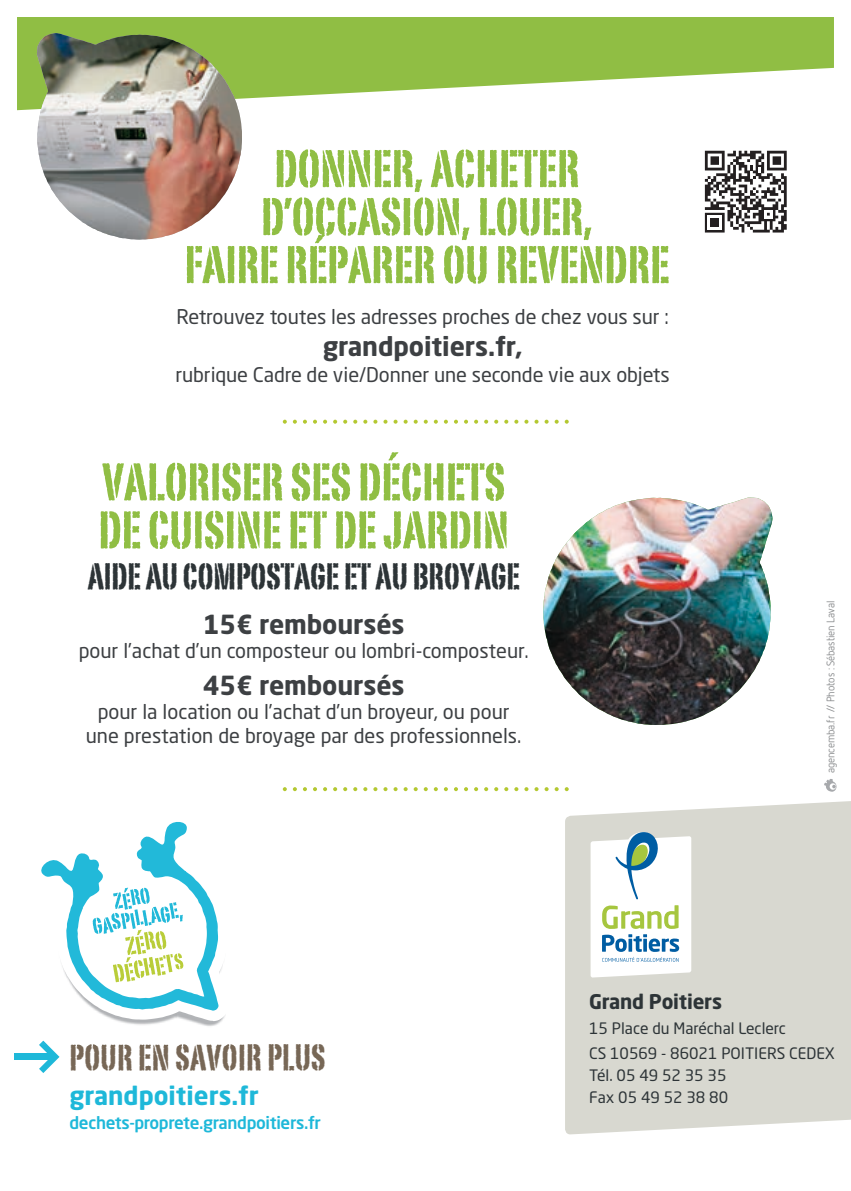
<style>
.page{position:relative;width:851px;height:1191px;background:#fff}
.page>*{position:absolute;margin:0;border:0;box-sizing:border-box;transform-origin:0 0}
.t1{font:52px/48px "Portago ITCTT";color:#90be44;text-align:center}
.t2{font:36px "Portago ITCTT";color:#2d3437}
.t3{font:36px "Portago ITCTT";letter-spacing:.01em;color:#776756}
.t4{font:700 26px "Neo Sans Std";letter-spacing:-.005em;color:#3d4043}
.t5{font:700 25.2px "Neo Sans Std";color:#1eb8d9}
.t6{font:20px/24px "Neo Sans Std";letter-spacing:-.005em;color:#3d4043;text-align:center}
.t7{font:700 20px "Neo Sans Std";letter-spacing:-.01em;color:#2d3437}
.t8{font:500 17px "Neo Sans Std";letter-spacing:-.02em;color:#1eb8d9}
.t9{font:15.6px/24.8px "Neo Sans Std";color:#2d3437}
.t10{font:11px "Netto";letter-spacing:-.01em;color:#898b8d}
</style>
<div class="page">
<svg style="left:17px;top:17px;width:816px;height:93px;fill:#90be44"></svg>
<svg style="left:293px;top:420px;width:265px;height:4px"></svg>
<svg style="left:283px;top:420px;width:4px;height:4px"></svg>
<svg style="left:564px;top:420px;width:4px;height:4px"></svg>
<svg style="left:293px;top:787px;width:265px;height:4px"></svg>
<svg style="left:283px;top:787px;width:4px;height:4px"></svg>
<svg style="left:564px;top:787px;width:4px;height:4px"></svg>
<div style="left:14px;top:1054px;width:39px;height:6px;background:#1eb8d9"></div>
<div style="left:565px;top:801px;width:285px;height:333px;background:#d8d8d0"></div>
<svg style="left:590px;top:832px;width:101px;height:145px"></svg>
<svg style="left:824px;top:779px;width:12px;height:12px"></svg>
<img style="left:553px;top:497px;width:219px;height:228px">
<img style="left:543px;top:497px;width:205px;height:161px">
<img style="left:144px;top:33px;width:98px;height:207px">
<img style="left:37px;top:33px;width:107px;height:207px">
<svg style="left:704px;top:150px;width:83px;height:83px"></svg>
<svg style="left:704px;top:151px;width:82px;height:81px"></svg>
<img style="left:118px;top:1021px;width:104px;height:5px">
<img style="left:71px;top:1044px;width:173px;height:1px">
<svg style="left:39px;top:1040px;width:20px;height:33px"></svg>
<svg style="left:41px;top:822px;width:184px;height:199px"></svg>
<h1 class="t1" style="left:184px;top:144px;width:486px">DONNER, ACHETER<br>D’OCCASION, LOUER,<br>FAIRE RÉPARER OU REVENDRE</h1>
<p class="t6" style="left:176px;top:305px;width:493px">Retrouvez toutes les adresses proches de chez vous sur :</p>
<h3 class="t4" style="left:323px;top:329px;width:201px">grandpoitiers.fr,</h3>
<p class="t6" style="left:175px;top:363px;width:496px">rubrique Cadre de vie/Donner une seconde vie aux objets</p>
<h1 class="t1" style="left:98px;top:457px;width:412px;text-align:left">VALORISER SES DÉCHETS<br>DE CUISINE ET DE JARDIN</h1>
<h2 class="t2" style="left:88px;top:553px;width:433px">AIDE AU COMPOSTAGE ET AU BROYAGE</h2>
<h3 class="t4" style="left:203px;top:607px;width:203px">15€ remboursés</h3>
<p class="t6" style="left:79px;top:638px;width:451px">pour l’achat d’un composteur ou lombri-composteur.</p>
<h3 class="t4" style="left:203px;top:668px;width:203px">45€ remboursés</h3>
<p class="t6" style="left:86px;top:699px;width:437px">pour la location ou l’achat d’un broyeur, ou pour une prestation de broyage par des professionnels.</p>
<p class="t10" style="left:823px;top:773px;width:174px;rotate:-90deg">agencemba.fr // Photos : Sébastien Laval</p>
<h2 class="t3" style="left:69px;top:1035px;width:257px">POUR EN SAVOIR PLUS</h2>
<p class="t5" style="left:69px;top:1080px;width:191px">grandpoitiers.fr</p>
<p class="t8" style="left:69px;top:1112px;width:253px">dechets-proprete.grandpoitiers.fr</p>
<p class="t7" style="left:589px;top:988px;width:134px">Grand Poitiers</p>
<p class="t9" style="left:589px;top:1015px;width:247px">15 Place du Maréchal Leclerc<br>CS 10569 - 86021 POITIERS CEDEX</p>
<p class="t9" style="left:589px;top:1063px;width:140px;line-height:22px">Tél. 05 49 52 35 35<br>Fax 05 49 52 38 80</p>
</div>
